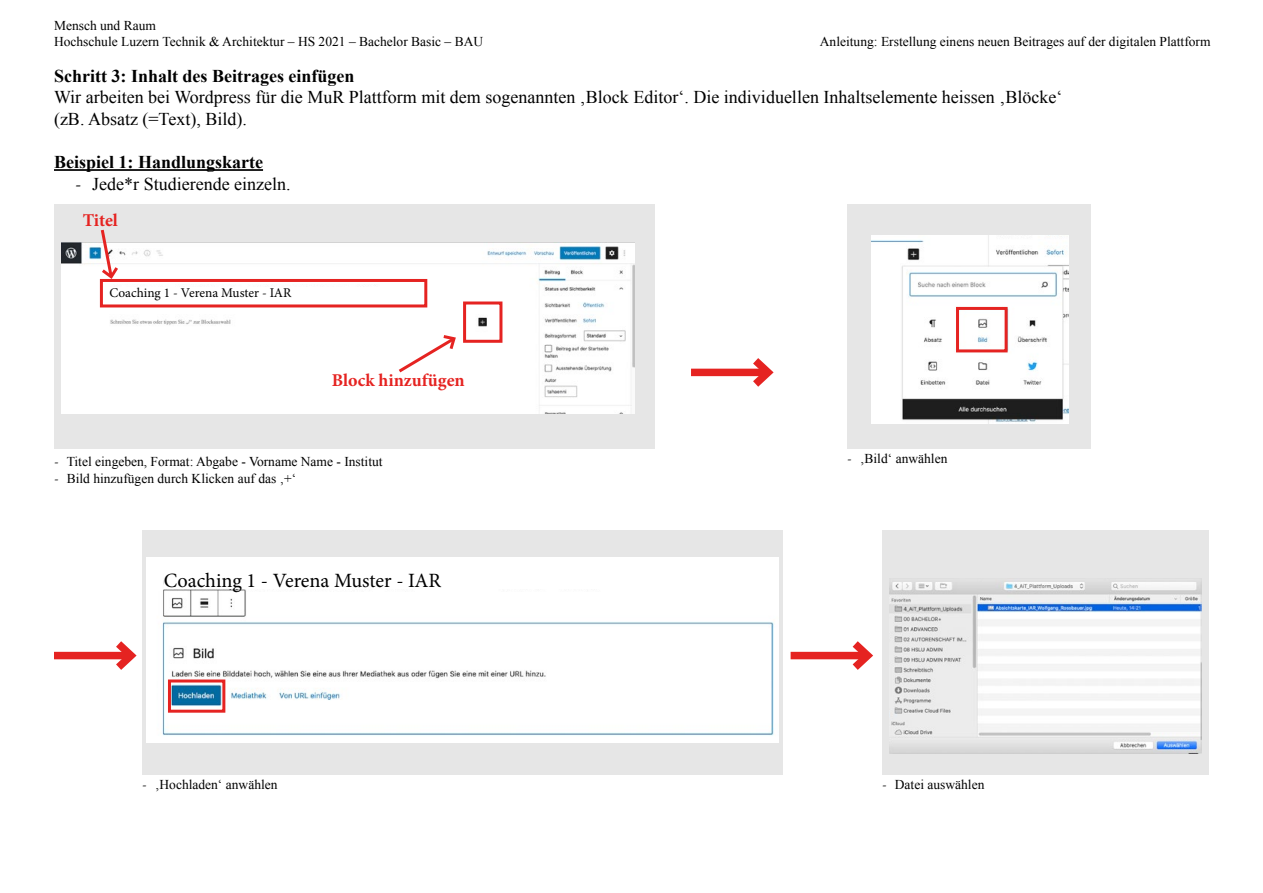
<style>
.page{position:relative;width:1263px;height:893px;background:#fff}
.page>*{position:absolute;margin:0;border:0;box-sizing:border-box;transform-origin:0 0}
.t1{font:20.25px "Minion Pro";letter-spacing:-.005em;color:#000}
.t2{font:18px/21.6px "Times New Roman";color:#000}
.t3{font:700 18px "Times New Roman";color:#000}
.t4{font:700 18px "Minion Pro";color:#e52321}
.t5{font:13.5px/16.2px "Times New Roman";color:#000}
.t6{font:13.35px "Minion Pro";letter-spacing:-.005em;color:#000}
.s1{font-family:"Minion Pro"}
</style>
<div class="page">
<div style="left:54px;top:204px;width:601px;height:245px;background:#e6e6e6"></div>
<div style="left:142px;top:530px;width:640px;height:245px;background:#e6e6e6"></div>
<div style="left:882px;top:530px;width:327px;height:245px;background:#e6e6e6"></div>
<div style="left:847px;top:204px;width:244px;height:245px;background:#e6e6e6"></div>
<hr style="left:54px;top:169px;width:209px;height:2px;background:#000">
<div style="left:61px;top:243px;width:573px;height:170px;background:#fff"></div>
<div style="left:100px;top:279px;width:327px;height:28px;border:3px solid #e52321"></div>
<svg style="left:99px;top:229px;width:22px;height:52px"></svg>
<div style="left:463px;top:301px;width:39px;height:42px;border:3px solid #e52321"></div>
<svg style="left:395px;top:333px;width:63px;height:42px;background:#fceaea"></svg>
<div style="left:691px;top:369px;width:77px;height:7px;background:#e52321"></div>
<svg style="left:745px;top:358px;width:29px;height:29px"></svg>
<img style="left:872px;top:235px;width:196px;height:189px">
<div style="left:956px;top:307px;width:51px;height:45px;border:3px solid #e52321"></div>
<img style="left:147px;top:558px;width:631px;height:184px">
<div style="left:168px;top:679px;width:57px;height:34px;border:3px solid #e52321"></div>
<img style="left:889px;top:581px;width:312px;height:172px">
<div style="left:54px;top:652px;width:77px;height:7px;background:#e52321"></div>
<svg style="left:108px;top:641px;width:29px;height:29px"></svg>
<div style="left:791px;top:652px;width:77px;height:7px;background:#e52321"></div>
<svg style="left:845px;top:641px;width:28px;height:29px"></svg>
<div style="left:109px;top:287px;width:312px;height:14px;background:#fff"></div>
<div style="left:415px;top:572px;width:83px;height:37px;background:#fff"></div>
<div style="left:164px;top:572px;width:475px;height:17px;background:#fff"></div>
<p class="t5" style="left:54px;top:17px;width:431px">Mensch und Raum<br>Hochschule Luzern Technik &amp; Architektur – HS 2021 – Bachelor Basic – BAU</p>
<p class="t5" style="left:820px;top:33px;width:392px">Anleitung: Erstellung einens neuen Beitrages auf der digitalen Plattform</p>
<h2 class="t3" style="left:54px;top:63px;width:302px">Schritt 3: Inhalt des Beitrages einfügen</h2>
<h2 class="t2" style="left:54px;top:86px;width:1010px">Wir arbeiten bei Wordpress für die MuR Plattform mit dem sogenannten ‚Block Editor‘. Die individuellen Inhaltselemente heissen ‚Blöcke‘ (zB. Absatz (=Text), Bild).</h2>
<h2 class="t3" style="left:54px;top:150px;width:211px">Beispiel 1: Handlungskarte</h2>
<h2 class="t2" style="left:75px;top:173px;width:217px"><span class="s1">-</span> Jede*r Studierende einzeln.</h2>
<h2 class="t4" style="left:83px;top:207px;width:37px">Titel</h2>
<p class="t6" style="left:109px;top:283px;width:183px">Coaching 1 - Verena Muster - IAR</p>
<h2 class="t4" style="left:332px;top:367px;width:134px">Block hinzufügen</h2>
<p class="t5" style="left:54px;top:454px;width:330px"><span class="s1">-</span> Titel eingeben, Format: Abgabe - Vorname Name - Institut</p>
<p class="t5" style="left:54px;top:470px;width:244px"><span class="s1">-</span> Bild hinzufügen durch Klicken auf das ‚+‘</p>
<h1 class="t1" style="left:164px;top:567px;width:279px">Coaching 1 - Verena Muster - IAR</h1>
<p class="t5" style="left:847px;top:450px;width:102px"><span class="s1">-</span> ‚Bild‘ anwählen</p>
<p class="t5" style="left:142px;top:776px;width:137px"><span class="s1">-</span> ‚Hochladen‘ anwählen</p>
<p class="t5" style="left:882px;top:776px;width:104px"><span class="s1">-</span> Datei auswählen</p>
</div>
